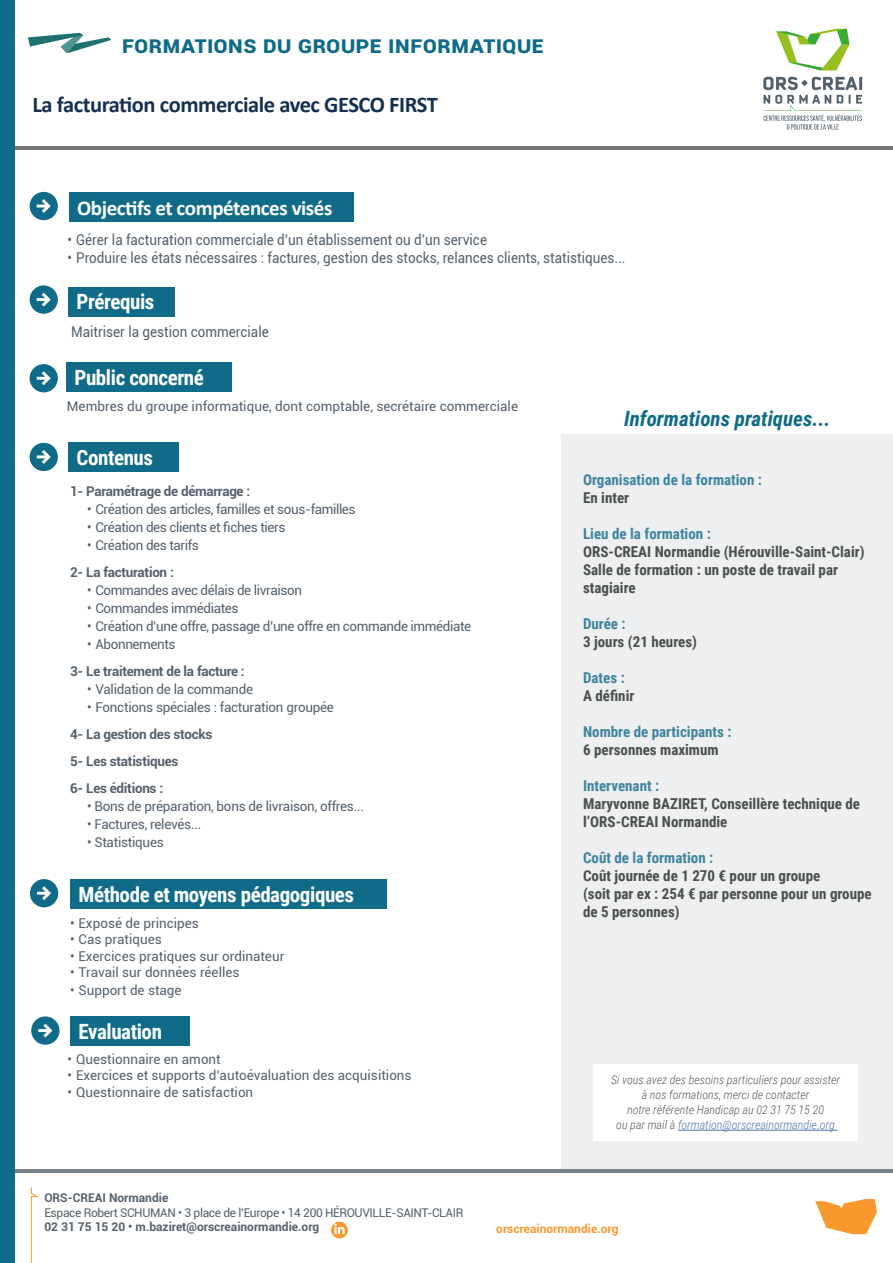
<style>
.page{position:relative;width:893px;height:1263px;background:#fff}
.page>*{position:absolute;margin:0;border:0;box-sizing:border-box;transform-origin:0 0}
.Default{font:700 24px "Roboto";color:#106b88}
.t1{font:700 22.5px "Calibri";letter-spacing:-.02em;color:#15304e}
.t2{font:700 21px "Roboto Condensed";letter-spacing:-.02em;color:#fff}
.t3{font:700 21px "Calibri";letter-spacing:-.02em;color:#fff}
.t4{font:italic 700 21px "Roboto Condensed";color:#106b88}
.t5{font:700 15px/18px "Roboto Condensed";color:#4b4e4e}
.t6{font:700 15px "Roboto Condensed";color:#3d839e}
.t7{font:14.85px "Roboto";color:#54606c;scale:.91 1}
.t8{font:13.5px "Roboto";letter-spacing:-.02em;color:#54606c}
.t9{font:13.5px "Roboto";color:#54606c}
.t10{font:700 13.5px "Roboto";letter-spacing:-.02em;color:#54606c}
.t11{font:italic 300 12px "Roboto Condensed";color:#57585a}
.t12{font:12px "Roboto";letter-spacing:-.03em;color:#54606c}
.t13{font:700 12px "Roboto";color:#54606c}
.t14{font:italic 300 12px "Roboto Condensed";color:#4d72ac}
.t15{font:700 12px "Roboto";color:#f8992e}
.s1{color:#57585a}
</style>
<div class="page">
<hr style="left:0;top:146px;width:893px;height:4px;background:#777675">
<div style="left:562px;top:434px;width:331px;height:735px;background:#eeeff0"></div>
<div style="left:593px;top:1064px;width:265px;height:76px;background:#fff"></div>
<hr style="left:678px;top:1130px;width:159px;height:1px;background:#4d72ac">
<img style="left:763px;top:28px;width:100px;height:102px">
<hr style="left:0;top:1169px;width:893px;height:4px;background:#768089">
<div style="left:0;top:0;width:14px;height:1263px;background:#106b88"></div>
<div style="left:69px;top:193px;width:285px;height:29px;background:#106b88"></div>
<div style="left:68px;top:287px;width:106px;height:29px;background:#106b88"></div>
<div style="left:66px;top:362px;width:166px;height:30px;background:#106b88"></div>
<div style="left:68px;top:442px;width:111px;height:30px;background:#106b88"></div>
<div style="left:70px;top:879px;width:317px;height:30px;background:#106b88"></div>
<div style="left:70px;top:1016px;width:119px;height:30px;background:#106b88"></div>
<svg style="left:28px;top:33px;width:83px;height:20px"></svg>
<svg style="left:30px;top:443px;width:28px;height:28px"></svg>
<svg style="left:30px;top:364px;width:28px;height:28px"></svg>
<svg style="left:30px;top:285px;width:28px;height:29px"></svg>
<svg style="left:30px;top:192px;width:28px;height:28px"></svg>
<svg style="left:30px;top:879px;width:28px;height:28px"></svg>
<svg style="left:31px;top:1016px;width:29px;height:29px"></svg>
<svg style="left:815px;top:1199px;width:62px;height:35px"></svg>
<svg style="left:31px;top:1187px;width:8px;height:76px"></svg>
<svg style="left:331px;top:1221px;width:17px;height:17px"></svg>
<p class="Default" style="left:122px;top:27px;width:424px">Formations du groupe informatique</p>
<p class="t1" style="left:32px;top:89px;width:407px">La facturation commerciale avec GESCO FIRST</p>
<p class="t3" style="left:77px;top:193px;width:257px">Objectifs et compétences visés</p>
<p class="t7" style="left:68px;top:229px;width:462px">• Gérer la facturation commerciale d’un établissement ou d’un service</p>
<p class="t7" style="left:68px;top:247px;width:614px">• Produire les états nécessaires : factures, gestion des stocks, relances clients, statistiques...</p>
<p class="t2" style="left:77px;top:287px;width:79px">Prérequis</p>
<p class="t7" style="left:71px;top:322px;width:219px">Maitriser la gestion commerciale</p>
<p class="t2" style="left:75px;top:362px;width:131px">Public concerné</p>
<p class="t9" style="left:67px;top:397px;width:453px">Membres du groupe informatique, dont comptable, secrétaire commerciale</p>
<p class="t2" style="left:77px;top:443px;width:78px">Contenus</p>
<p class="t10" style="left:70px;top:482px;width:182px">1- Paramétrage de démarrage :</p>
<p class="t8" style="left:87px;top:500px;width:270px">• Création des articles, familles et sous-familles</p>
<p class="t8" style="left:87px;top:518px;width:200px">• Création des clients et fiches tiers</p>
<p class="t8" style="left:87px;top:536px;width:113px">• Création des tarifs</p>
<p class="t10" style="left:70px;top:563px;width:105px">2- La facturation :</p>
<p class="t8" style="left:87px;top:581px;width:216px">• Commandes avec délais de livraison</p>
<p class="t8" style="left:87px;top:599px;width:153px">• Commandes immédiates</p>
<p class="t8" style="left:87px;top:617px;width:386px">• Création d’une offre, passage d’une offre en commande immédiate</p>
<p class="t8" style="left:87px;top:635px;width:90px">• Abonnements</p>
<p class="t10" style="left:70px;top:662px;width:176px">3- Le traitement de la facture :</p>
<p class="t8" style="left:87px;top:680px;width:168px">• Validation de la commande</p>
<p class="t8" style="left:87px;top:698px;width:248px">• Fonctions spéciales : facturation groupée</p>
<p class="t10" style="left:70px;top:725px;width:144px">4- La gestion des stocks</p>
<p class="t10" style="left:70px;top:752px;width:110px">5- Les statistiques</p>
<p class="t10" style="left:70px;top:779px;width:95px">6- Les éditions :</p>
<p class="t8" style="left:87px;top:797px;width:278px">• Bons de préparation, bons de livraison, offres...</p>
<p class="t8" style="left:87px;top:815px;width:116px">• Factures, relevés...</p>
<p class="t8" style="left:87px;top:833px;width:78px">• Statistiques</p>
<p class="t2" style="left:79px;top:880px;width:277px">Méthode et moyens pédagogiques</p>
<p class="t9" style="left:70px;top:913px;width:130px">• Exposé de principes</p>
<p class="t9" style="left:70px;top:930px;width:93px">• Cas pratiques</p>
<p class="t9" style="left:70px;top:946px;width:216px">• Exercices pratiques sur ordinateur</p>
<p class="t9" style="left:70px;top:963px;width:171px">• Travail sur données réelles</p>
<p class="t9" style="left:70px;top:981px;width:113px">• Support de stage</p>
<p class="t2" style="left:79px;top:1017px;width:85px">Evaluation</p>
<p class="t9" style="left:68px;top:1049px;width:155px">• Questionnaire en amont</p>
<p class="t9" style="left:68px;top:1066px;width:345px">• Exercices et supports d’autoévaluation des acquisitions</p>
<p class="t9" style="left:68px;top:1082px;width:187px">• Questionnaire de satisfaction</p>
<p class="t4" style="left:624px;top:404px;width:208px">Informations pratiques...</p>
<p class="t6" style="left:583px;top:469px;width:180px">Organisation de la formation :</p>
<p class="t5" style="left:583px;top:488px;width:48px">En inter</p>
<p class="t6" style="left:583px;top:523px;width:129px">Lieu de la formation :</p>
<p class="t5" style="left:583px;top:542px;width:283px">ORS-CREAI Normandie (Hérouville-Saint-Clair)</p>
<p class="t5" style="left:583px;top:560px;width:256px">Salle de formation : un poste de travail par stagiaire</p>
<p class="t6" style="left:583px;top:613px;width:44px">Durée :</p>
<p class="t5" style="left:583px;top:632px;width:115px">3 jours (21 heures)</p>
<p class="t6" style="left:583px;top:667px;width:43px">Dates :</p>
<p class="t5" style="left:583px;top:686px;width:53px">A définir</p>
<p class="t6" style="left:583px;top:721px;width:150px">Nombre de participants :</p>
<p class="t5" style="left:583px;top:740px;width:137px">6 personnes maximum</p>
<p class="t6" style="left:583px;top:775px;width:78px">Intervenant :</p>
<p class="t5" style="left:583px;top:794px;width:279px">Maryvonne BAZIRET, Conseillère technique de</p>
<p class="t5" style="left:583px;top:812px;width:146px">l’ORS-CREAI Normandie</p>
<p class="t6" style="left:583px;top:847px;width:132px">Coût de la formation :</p>
<p class="t5" style="left:583px;top:866px;width:239px">Coût journée de 1 270 € pour un groupe</p>
<p class="t5" style="left:583px;top:884px;width:290px">(soit par ex : 254 € par personne pour un groupe de 5 personnes)</p>
<p class="t11" style="left:611px;top:1072px;width:231px">Si vous avez des besoins particuliers pour assister</p>
<p class="t11" style="left:642px;top:1087px;width:169px">à nos formations, merci de contacter</p>
<p class="t11" style="left:627px;top:1102px;width:199px">notre référente Handicap au 02 31 75 15 20</p>
<p class="t14" style="left:616px;top:1117px;width:220px"><span class="s1">ou par mail à</span> formation@orscreainormandie.org</p>
<p class="t13" style="left:44px;top:1189px;width:125px">ORS-CREAI Normandie</p>
<p class="t12" style="left:44px;top:1204px;width:421px">Espace Robert SCHUMAN • 3 place de l’Europe • 14 200 HÉROUVILLE-SAINT-CLAIR</p>
<p class="t13" style="left:44px;top:1218px;width:276px">02 31 75 15 20 • m.baziret@orscreainormandie.org</p>
<p class="t15" style="left:496px;top:1220px;width:124px">orscreainormandie.org</p>
</div>
